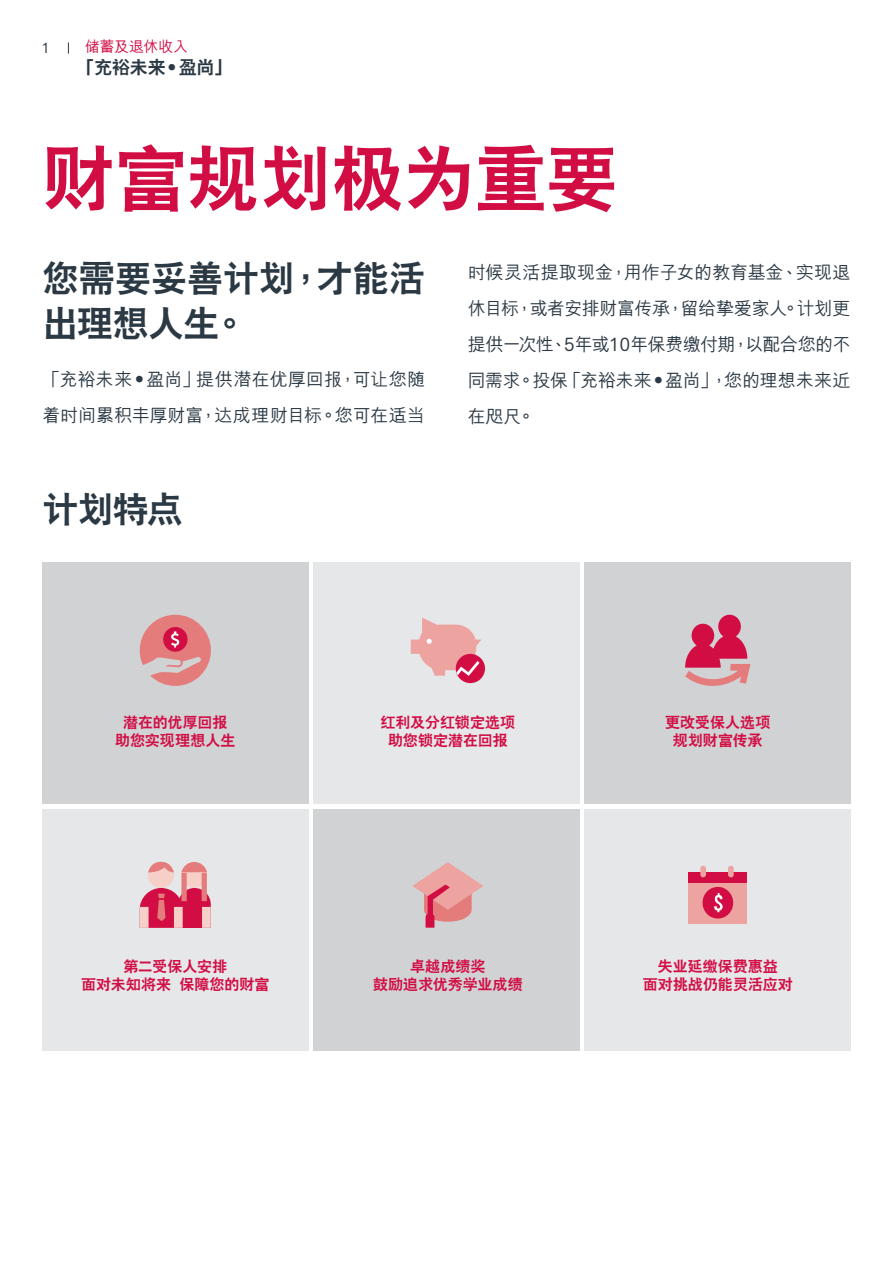
<style>
.page{position:relative;width:893px;height:1263px;background:#fff}
.page>*{position:absolute;margin:0;border:0;box-sizing:border-box;transform-origin:0 0}
.t1{font:800 72px "C Hei 2 HKS";color:#d20d44}
.t2{font:800 36px/45px "C Hei 2 HKS";letter-spacing:-.005em;color:#2b3944}
.t3{font:500 18px/36px "M Hei HKS";letter-spacing:-.01em;color:#2b3944}
.t4{font:800 18px "C Hei 2 HKS";letter-spacing:-.015em;color:#2b3944}
.t5{font:800 15px/18px "C Hei 2 HKS";color:#d20d44;text-align:center}
.t6{font:500 15px "M Hei HKS";letter-spacing:-.025em;color:#d20d44}
.t7{font:15px "AIA Everest";color:#2b3944}
.s1{font-family:"AIA Everest";font-weight:400;font-size:19.5px}
</style>
<div class="page">
<div style="left:43px;top:563px;width:266px;height:241px;background:#d1d2d4"></div>
<div style="left:43px;top:809px;width:266px;height:241px;background:#e6e7e9"></div>
<div style="left:313px;top:563px;width:267px;height:241px;background:#e6e7e9"></div>
<div style="left:313px;top:809px;width:267px;height:241px;background:#d1d2d4"></div>
<div style="left:584px;top:563px;width:266px;height:241px;background:#d1d2d4"></div>
<div style="left:584px;top:809px;width:266px;height:241px;background:#e6e7e9"></div>
<svg style="left:685px;top:615px;width:65px;height:71px"></svg>
<svg style="left:140px;top:861px;width:71px;height:67px"></svg>
<svg style="left:140px;top:615px;width:71px;height:71px"></svg>
<svg style="left:412px;top:862px;width:71px;height:66px"></svg>
<div style="left:456px;top:654px;width:29px;height:29px;background:#d20d44;border-radius:50%"></div>
<svg style="left:411px;top:617px;width:70px;height:59px"></svg>
<div style="left:688px;top:881px;width:59px;height:43px;background:#eda39f"></div>
<div style="left:688px;top:872px;width:59px;height:11px;background:#d20d44"></div>
<div style="left:700px;top:866px;width:6px;height:11px;background:#eda39f;border-radius:3px"></div>
<div style="left:728px;top:866px;width:6px;height:11px;background:#eda39f;border-radius:3px"></div>
<div style="left:702px;top:887px;width:31px;height:31px;background:#d20d44;border-radius:50%"></div>
<svg style="left:714px;top:893px;width:9px;height:19px"></svg>
<p class="t7" style="left:41px;top:39px;width:10px">1</p>
<p class="t6" style="left:85px;top:36px;width:105px">儲蓄及退休收入</p>
<p class="t4" style="left:77px;top:55px;width:155px">「充裕未來•盈尚」</p>
<h1 class="t1" style="left:43px;top:131px;width:577px">財富規劃極為重要</h1>
<h2 class="t2" style="left:43px;top:257px;width:384px">您需要妥善計劃，才能活出理想人生。</h2>
<p class="t3" style="left:43px;top:359px;width:384px">「充裕未來•盈尚」提供潛在優厚回報，可讓您隨着時間累積豐厚財富，達成理財目標。您可在適當</p>
<h2 class="t2" style="left:43px;top:488px;width:142px">計劃特點</h2>
<p class="t3" style="left:468px;top:253px;width:384px;text-align:justify">時候靈活提取現金，用作子女的教育基金、實現退休⽬ 標，或者安排財富傳承，留給摯愛家⼈。計劃更提供一次性、<span class="s1">5</span>年或<span class="s1">10</span>年保費繳付期，以配合您的不同需求。投保「充裕未來•盈尚」，您的理想未來近在咫尺。</p>
<p class="t5" style="left:115px;top:713px;width:122px">潛在的優厚回報助您實現理想人生</p>
<p class="t5" style="left:665px;top:713px;width:107px">更改受保人選項規劃財富傳承</p>
<p class="t5" style="left:380px;top:713px;width:136px">紅利及分紅鎖定選項助您鎖定潛在回報</p>
<p class="t5" style="left:81px;top:958px;width:190px">第二受保人安排<br>面對未知將來 保障您的財富</p>
<p class="t5" style="left:643px;top:958px;width:151px">失業延繳保費惠益<br>面對挑戰仍能靈活應對</p>
<p class="t5" style="left:373px;top:958px;width:151px">卓越成績獎<br>鼓勵追求優秀學業成績</p>
</div>
